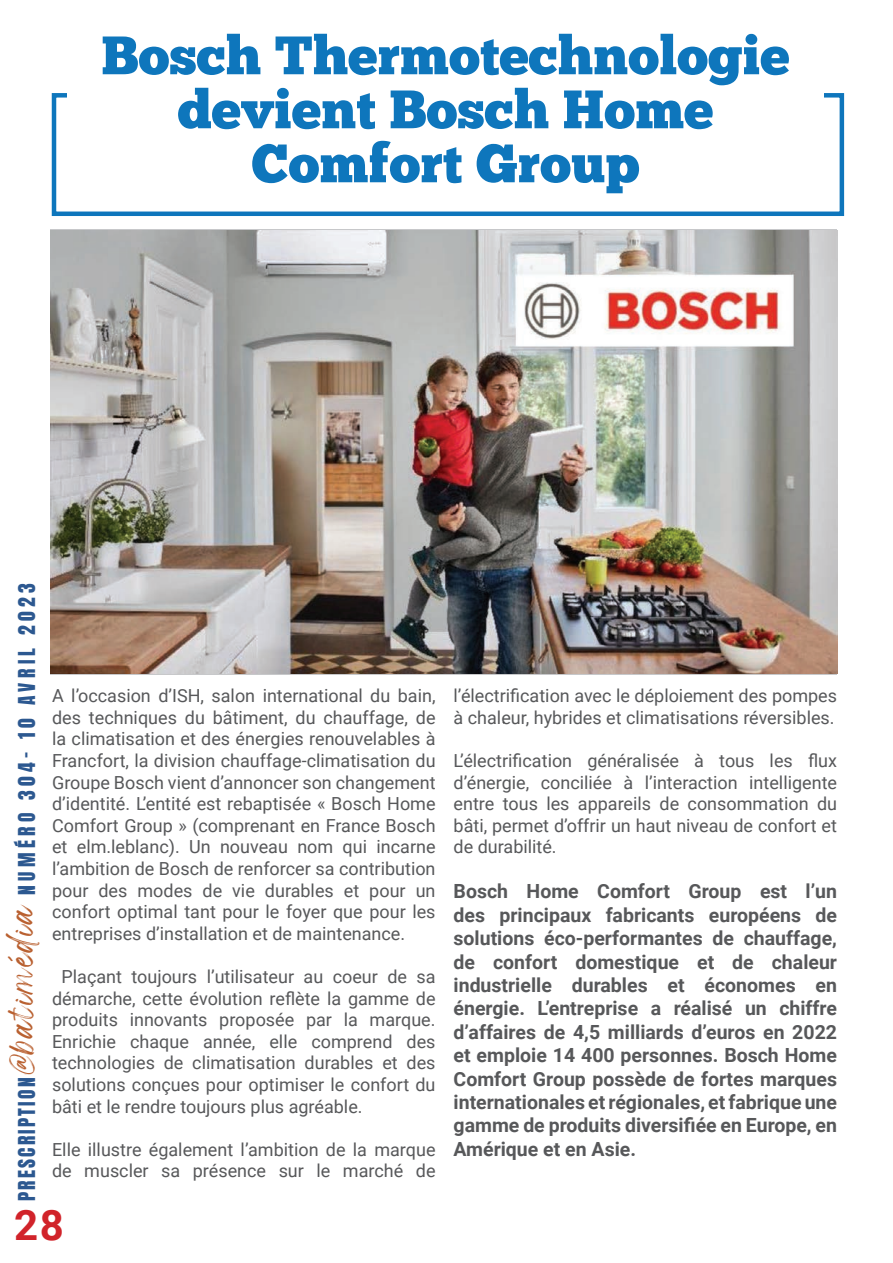
<style>
.page{position:relative;width:893px;height:1263px;background:#fff}
.page>*{position:absolute;margin:0;border:0;box-sizing:border-box;transform-origin:0 0}
.t1{font:54px/54px "Chunk Five Ex";color:#0e76bc;text-align:center}
.t2{font:700 42px "Roboto";color:#d1232a}
.t3{font:700 40.5px "Bebas Neue";color:#0e76bc}
.t4{font:700 19.5px/23.4px "Roboto";color:#57585a;text-align:justify}
.t5{font:19.5px "Anton";letter-spacing:.22em;color:#2c5890}
.t6{font:18px/21.6px "Roboto";color:#57585a;text-align:justify}
.s1{font-family:"Wonderful Branding Personal Use";color:#b96030}
</style>
<div class="page">
<img style="left:50px;top:231px;width:787px;height:443px">
<div style="left:52px;top:93px;width:792px;height:123px;background:#fff;border:4px solid #0e76bc"></div>
<div style="left:68px;top:34px;width:756px;height:155px;background:#fff"></div>
<h1 class="t1" style="left:101px;top:27px;width:690px">Bosch Thermotechnologie devient Bosch Home<br>Comfort Group</h1>
<h3 class="t3" style="left:334px;top:129px;width:228px">TITRE DE L’ARTICLE</h3>
<p class="t5" style="left:17px;top:1201px;width:619px;rotate:-90deg">PRESCRIPTION<span class="s1">@batimédia</span> NUMÉRO 304- 10 AVRIL 2023</p>
<h2 class="t2" style="left:14px;top:1196px;width:51px">28</h2>
<p class="t6" style="left:52px;top:684px;width:385px">A l’occasion d’ISH, salon international du bain, des techniques du bâtiment, du chauffage, de la climatisation et des énergies renouvelables à Francfort, la division chauffage-climatisation du Groupe Bosch vient d’annoncer son changement d’identité. L’entité est rebaptisée « Bosch Home Comfort Group » (comprenant en France Bosch et elm.leblanc). Un nouveau nom qui incarne l’ambition de Bosch de renforcer sa contribution pour des modes de vie durables et pour un confort optimal tant pour le foyer que pour les entreprises d’installation et de maintenance.</p>
<p class="t6" style="left:52px;top:965px;width:385px;text-indent:9px">Plaçant toujours l’utilisateur au coeur de sa démarche, cette évolution reflète la gamme de produits innovants proposée par la marque.<br>Enrichie chaque année, elle comprend des technologies de climatisation durables et des solutions conçues pour optimiser le confort du bâti et le rendre toujours plus agréable.</p>
<p class="t6" style="left:52px;top:1138px;width:385px">Elle illustre également l’ambition de la marque de muscler sa présence sur le marché de</p>
<p class="t6" style="left:454px;top:684px;width:385px">l’électrification avec le déploiement des pompes à chaleur, hybrides et climatisations réversibles.</p>
<p class="t6" style="left:454px;top:749px;width:385px">L’électrification généralisée à tous les flux d’énergie, conciliée à l’interaction intelligente entre tous les appareils de consommation du bâti, permet d’offrir un haut niveau de confort et de durabilité.</p>
<p class="t4" style="left:454px;top:879px;width:385px">Bosch Home Comfort Group est l’un des principaux fabricants européens de solutions éco-performantes de chauffage, de confort domestique et de chaleur industrielle durables et économes en énergie. L’entreprise a réalisé un chiffre d’affaires de 4,5 milliards d’euros en 2022 et emploie 14 400 personnes. Bosch Home Comfort Group possède de fortes marques internationales et régionales, et fabrique une gamme de produits diversifiée en Europe, en Amérique et en Asie.</p>
</div>
